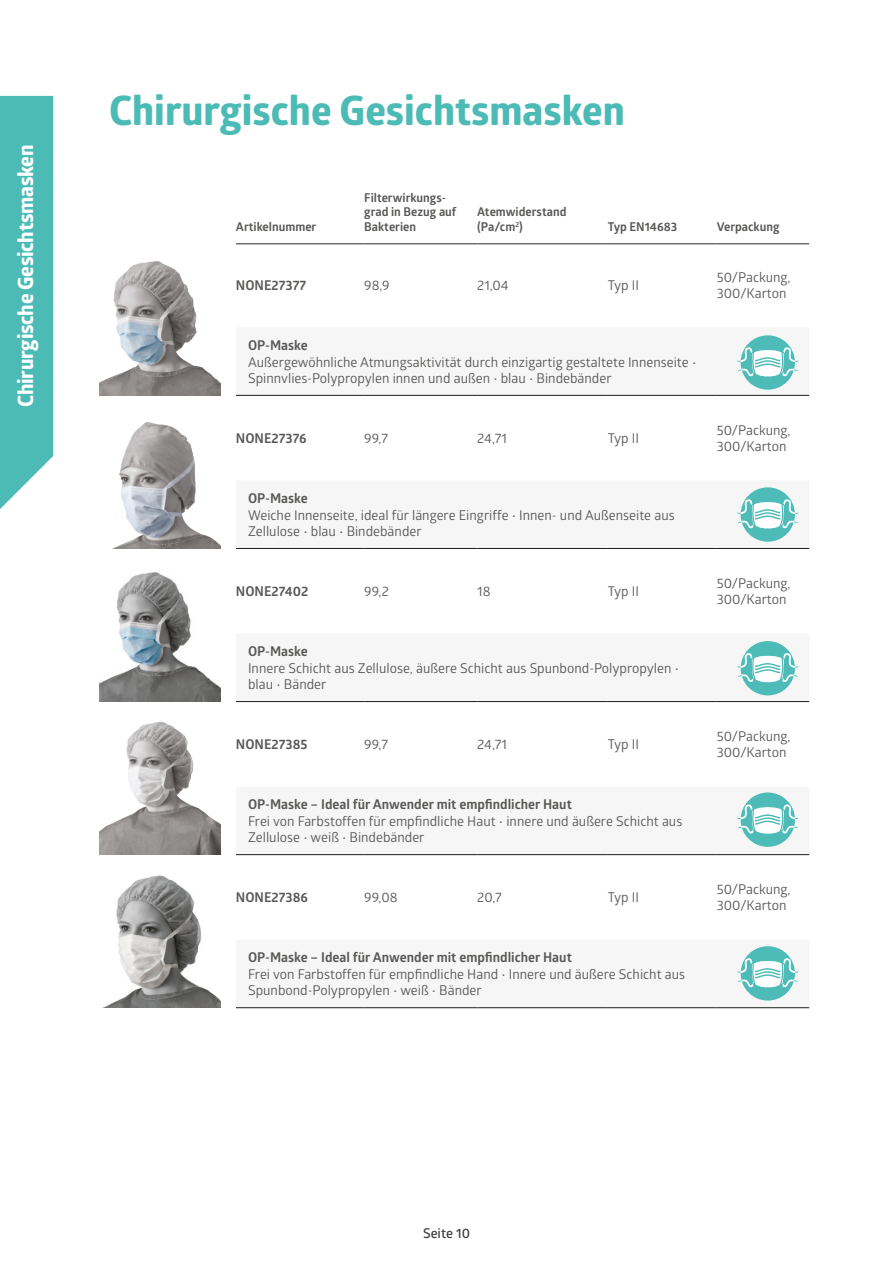
<style>
.page{position:relative;width:893px;height:1263px;background:#fff}
.page>*{position:absolute;margin:0;border:0;box-sizing:border-box;transform-origin:0 0}
.t1{font:700 40.5px "Globerx";color:#4dbbb5}
.MEDLINE_-_A_Head{font:700 21px "Globerx";letter-spacing:-.01em;color:#fff}
.t2{font:13.5px/16.5px "Glober";color:#575756}
.t3{font:700 13.5px "Glober";color:#575756}
.t4{font:600 13.5px "Glober";color:#3d3d3c}
.t5{font:700 12.15px/14.5px "Glober";color:#575756}
.s1{font-weight:700}
</style>
<div class="page">
<svg style="left:236px;top:335px;width:573px;height:666px"></svg>
<hr style="left:236px;top:395px;width:128px;height:1px;background:#1d1d1b">
<hr style="left:364px;top:395px;width:113px;height:1px;background:#1d1d1b">
<hr style="left:477px;top:395px;width:131px;height:1px;background:#1d1d1b">
<hr style="left:608px;top:395px;width:109px;height:1px;background:#1d1d1b">
<hr style="left:717px;top:395px;width:92px;height:1px;background:#1d1d1b">
<hr style="left:236px;top:548px;width:128px;height:1px;background:#1d1d1b">
<hr style="left:364px;top:548px;width:113px;height:1px;background:#1d1d1b">
<hr style="left:477px;top:548px;width:131px;height:1px;background:#1d1d1b">
<hr style="left:608px;top:548px;width:109px;height:1px;background:#1d1d1b">
<hr style="left:717px;top:548px;width:92px;height:1px;background:#1d1d1b">
<hr style="left:236px;top:701px;width:128px;height:1px;background:#1d1d1b">
<hr style="left:364px;top:701px;width:113px;height:1px;background:#1d1d1b">
<hr style="left:477px;top:701px;width:131px;height:1px;background:#1d1d1b">
<hr style="left:608px;top:701px;width:109px;height:1px;background:#1d1d1b">
<hr style="left:717px;top:701px;width:92px;height:1px;background:#1d1d1b">
<hr style="left:236px;top:854px;width:128px;height:1px;background:#1d1d1b">
<hr style="left:364px;top:854px;width:113px;height:1px;background:#1d1d1b">
<hr style="left:477px;top:854px;width:131px;height:1px;background:#1d1d1b">
<hr style="left:608px;top:854px;width:109px;height:1px;background:#1d1d1b">
<hr style="left:717px;top:854px;width:92px;height:1px;background:#1d1d1b">
<hr style="left:236px;top:1007px;width:128px;height:1px;background:#1d1d1b">
<hr style="left:364px;top:1007px;width:113px;height:1px;background:#1d1d1b">
<hr style="left:477px;top:1007px;width:131px;height:1px;background:#1d1d1b">
<hr style="left:608px;top:1007px;width:109px;height:1px;background:#1d1d1b">
<hr style="left:717px;top:1007px;width:92px;height:1px;background:#1d1d1b">
<hr style="left:236px;top:243px;width:128px;height:1px;background:#575756">
<hr style="left:364px;top:243px;width:113px;height:1px;background:#575756">
<hr style="left:477px;top:243px;width:131px;height:1px;background:#575756">
<hr style="left:608px;top:243px;width:109px;height:1px;background:#575756">
<hr style="left:717px;top:243px;width:92px;height:1px;background:#575756">
<img style="left:114px;top:422px;width:107px;height:126px">
<div style="left:741px;top:335px;width:54px;height:55px;background:#4dbbb7;border-radius:50%"></div>
<svg style="left:735px;top:345px;width:65px;height:34px"></svg>
<div style="left:741px;top:487px;width:54px;height:55px;background:#4dbbb7;border-radius:50%"></div>
<svg style="left:735px;top:497px;width:65px;height:34px"></svg>
<div style="left:741px;top:641px;width:54px;height:54px;background:#4dbbb7;border-radius:50%"></div>
<svg style="left:735px;top:651px;width:65px;height:33px"></svg>
<div style="left:741px;top:792px;width:54px;height:55px;background:#4dbbb7;border-radius:50%"></div>
<svg style="left:735px;top:802px;width:65px;height:34px"></svg>
<div style="left:741px;top:946px;width:54px;height:54px;background:#4dbbb7;border-radius:50%"></div>
<svg style="left:735px;top:956px;width:65px;height:33px"></svg>
<img style="left:100px;top:261px;width:121px;height:134px">
<img style="left:100px;top:572px;width:121px;height:129px">
<img style="left:100px;top:721px;width:121px;height:133px">
<img style="left:104px;top:875px;width:117px;height:132px">
<div style="left:0;top:96px;width:53px;height:413px;background:#4dbbb5"></div>
<p class="MEDLINE_-_A_Head" style="left:10px;top:407px;width:264px;rotate:-90deg">Chirurgische Gesichtsmasken</p>
<p class="t1" style="left:109px;top:81px;width:517px">Chirurgische Gesichtsmasken</p>
<p class="t5" style="left:236px;top:219px;width:82px">Artikelnummer</p>
<p class="t5" style="left:364px;top:190px;width:94px">Filterwirkungs&shy;grad in Bezug auf<br>Bakterien</p>
<p class="t5" style="left:477px;top:205px;width:91px">Atemwiderstand (Pa/cm<sup>2</sup>)</p>
<p class="t5" style="left:608px;top:219px;width:71px">Typ EN14683</p>
<p class="t5" style="left:717px;top:219px;width:64px">Verpackung</p>
<p class="t3" style="left:236px;top:276px;width:72px">NONE27377</p>
<p class="t2" style="left:364px;top:276px;width:27px">98,9</p>
<p class="t2" style="left:477px;top:276px;width:33px">21,04</p>
<p class="t2" style="left:608px;top:276px;width:33px">Typ II</p>
<p class="t2" style="left:717px;top:268px;width:75px">50/Packung,<br>300/Karton</p>
<p class="t2" style="left:248px;top:336px;width:450px"><span class="s1">OP-Maske<br></span>Außergewöhnliche Atmungsaktivität durch einzigartig gestaltete Innenseite •<br>Spinnvlies-Polypropylen innen und außen • blau • Bindebänder</p>
<p class="t3" style="left:236px;top:429px;width:72px">NONE27376</p>
<p class="t2" style="left:364px;top:429px;width:25px">99,7</p>
<p class="t2" style="left:477px;top:429px;width:31px">24,71</p>
<p class="t2" style="left:608px;top:429px;width:33px">Typ II</p>
<p class="t2" style="left:717px;top:421px;width:75px">50/Packung,<br>300/Karton</p>
<p class="t2" style="left:248px;top:490px;width:428px"><span class="s1">OP-Maske<br></span>Weiche Innenseite, ideal für längere Eingriffe • Innen- und Außenseite aus<br>Zellulose • blau • Bindebänder</p>
<p class="t3" style="left:236px;top:582px;width:74px">NONE27402</p>
<p class="t2" style="left:364px;top:582px;width:26px">99,2</p>
<p class="t2" style="left:477px;top:582px;width:15px">18</p>
<p class="t2" style="left:608px;top:582px;width:33px">Typ II</p>
<p class="t2" style="left:717px;top:574px;width:75px">50/Packung,<br>300/Karton</p>
<p class="t3" style="left:248px;top:642px;width:61px">OP-Maske</p>
<p class="t2" style="left:248px;top:659px;width:432px">Innere Schicht aus Zellulose, äußere Schicht aus Spunbond-Polypropylen • blau • Bänder</p>
<p class="t3" style="left:236px;top:735px;width:73px">NONE27385</p>
<p class="t2" style="left:364px;top:735px;width:25px">99,7</p>
<p class="t2" style="left:477px;top:735px;width:31px">24,71</p>
<p class="t2" style="left:608px;top:735px;width:33px">Typ II</p>
<p class="t2" style="left:717px;top:727px;width:75px">50/Packung,<br>300/Karton</p>
<p class="t3" style="left:248px;top:795px;width:325px">OP-Maske – Ideal für Anwender mit empfindlicher Haut</p>
<p class="t2" style="left:248px;top:812px;width:436px">Frei von Farbstoffen für empfindliche Haut • innere und äußere Schicht aus<br>Zellulose • weiß • Bindebänder</p>
<p class="t3" style="left:236px;top:888px;width:74px">NONE27386</p>
<p class="t2" style="left:364px;top:889px;width:35px">99,08</p>
<p class="t2" style="left:477px;top:889px;width:26px">20,7</p>
<p class="t2" style="left:608px;top:889px;width:33px">Typ II</p>
<p class="t2" style="left:717px;top:881px;width:75px">50/Packung,<br>300/Karton</p>
<p class="t3" style="left:248px;top:948px;width:325px">OP-Maske – Ideal für Anwender mit empfindlicher Haut</p>
<p class="t2" style="left:248px;top:965px;width:439px">Frei von Farbstoffen für empfindliche Hand • Innere und äußere Schicht aus<br>Spunbond-Polypropylen • weiß • Bänder</p>
<p class="t4" style="left:423px;top:1224px;width:49px">Seite 10</p>
</div>
